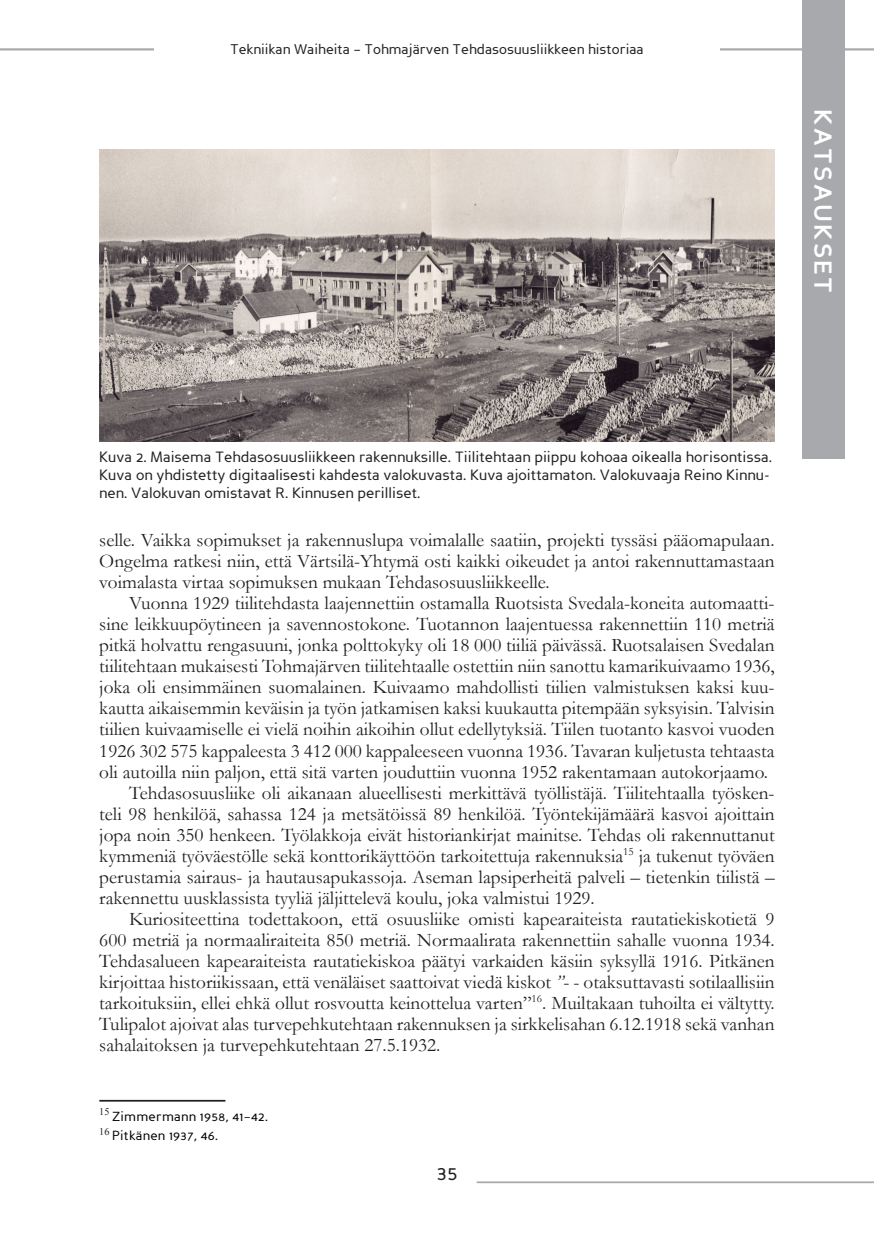
<style>
.page{position:relative;width:874px;height:1241px;background:#fff}
.page>*{position:absolute;margin:0;border:0;box-sizing:border-box;transform-origin:0 0}
.t1{font:700 24.5px "Perspective Sans";letter-spacing:.1em;color:#fff}
.t2{font:21px "Perspective Sans";color:#231f20}
.Leipäteksti{font:19.25px/21px "Garamond";color:#231f20;text-align:justify}
.Kuvateksti{font:14.88px/17.8px "Perspective Sans";color:#231f20}
.t3{font:14px "Perspective Sans";color:#231f20}
.Viite{font:13.12px "Perspective Sans";letter-spacing:.02em;color:#000}
.s1{font-style:italic}
.s2{color:#231f20}
</style>
<div class="page">
<div style="left:801px;top:0;width:42px;height:458px;background:#a8a9ad"></div>
<hr style="left:476px;top:1181px;width:397px;height:1px;background:#a8a9ad">
<hr style="left:719px;top:49px;width:154px;height:1px;background:#a8a9ad">
<hr style="left:0;top:49px;width:154px;height:1px;background:#a8a9ad">
<hr style="left:99px;top:1099px;width:126px;height:2px;background:#231f20">
<img style="left:99px;top:149px;width:675px;height:292px">
<p class="t3" style="left:230px;top:41px;width:415px">Tekniikan Waiheita – Tohmajärven Tehdasosuusliikkeen historiaa</p>
<p class="t1" style="left:837px;top:109px;width:185px;rotate:90deg">KATSAUKSET</p>
<p class="Kuvateksti" style="left:99px;top:448px;width:674px">Kuva 2. Maisema Tehdasosuusliikkeen rakennuksille. Tiilitehtaan piippu kohoaa oikealla horisontissa.<br>Kuva on yhdistetty digitaalisesti kahdesta valokuvasta. Kuva ajoittamaton. Valokuvaaja Reino Kinnu&shy;nen. Valokuvan omistavat R. Kinnusen perilliset.</p>
<p class="Leipäteksti" style="left:99px;top:529px;width:676px">selle. Vaikka sopimukset ja rakennuslupa voimalalle saatiin, projekti tyssäsi pääomapulaan.<br>Ongelma ratkesi niin, että Värtsilä-Yhtymä osti kaikki oikeudet ja antoi rakennuttamastaan voimalasta virtaa sopimuksen mukaan Tehdasosuusliikkeelle.</p>
<p class="Leipäteksti" style="left:99px;top:592px;width:676px;text-indent:30px">Vuonna 1929 tiilitehdasta laajennettiin ostamalla Ruotsista Svedala-koneita automaatti&shy;sine leikkuupöytineen ja savennostokone. Tuotannon laajentuessa rakennettiin 110 metriä pitkä holvattu rengasuuni, jonka polttokyky oli 18 000 tiiliä päivässä. Ruotsalaisen Svedalan tiilitehtaan mukaisesti Tohmajärven tiilitehtaalle ostettiin niin sanottu kamarikuivaamo 1936, joka oli ensimmäinen suomalainen. Kuivaamo mahdollisti tiilien valmistuksen kaksi kuu&shy;kautta aikaisemmin keväisin ja työn jatkamisen kaksi kuukautta pitempään syksyisin. Talvisin tiilien kuivaamiselle ei vielä noihin aikoihin ollut edellytyksiä. Tiilen tuotanto kasvoi vuoden 1926 302 575 kappaleesta 3 412 000 kappaleeseen vuonna 1936. Tavaran kuljetusta tehtaasta oli autoilla niin paljon, että sitä varten jouduttiin vuonna 1952 rakentamaan autokorjaamo.</p>
<p class="Leipäteksti" style="left:99px;top:781px;width:676px;text-indent:30px">Tehdasosuusliike oli aikanaan alueellisesti merkittävä työllistäjä. Tiilitehtaalla työsken&shy;teli 98 henkilöä, sahassa 124 ja metsätöissä 89 henkilöä. Työntekijämäärä kasvoi ajoittain jopa noin 350 henkeen. Työlakkoja eivät historiankirjat mainitse. Tehdas oli rakennuttanut kymmeniä työväestölle sekä konttorikäyttöön tarkoitettuja rakennuksia<sup>15</sup> ja tukenut työväen perustamia sairaus- ja hautausapukassoja. Aseman lapsiperheitä palveli – tietenkin tiilistä – rakennettu uusklassista tyyliä jäljittelevä koulu, joka valmistui 1929.</p>
<p class="Leipäteksti" style="left:99px;top:907px;width:676px;text-indent:30px">Kuriositeettina todettakoon, että osuusliike omisti kapearaiteista rautatiekiskotietä 9<br>600 metriä ja normaaliraiteita 850 metriä. Normaalirata rakennettiin sahalle vuonna 1934.<br>Tehdasalueen kapearaiteista rautatiekiskoa päätyi varkaiden käsiin syksyllä 1916. Pitkänen kirjoittaa historiikissaan, että venäläiset saattoivat viedä kiskot <span class="s1">”</span>- - otaksuttavasti sotilaallisiin tarkoituksiin, ellei ehkä ollut rosvoutta keinottelua varten”<sup>16</sup>. Muiltakaan tuhoilta ei vältytty.<br>Tulipalot ajoivat alas turvepehkutehtaan rakennuksen ja sirkkelisahan 6.12.1918 sekä vanhan sahalaitoksen ja turvepehkutehtaan 27.5.1932.</p>
<p class="Viite" style="left:99px;top:1108px;width:170px"><sup>15</sup> Zimmermann 1958<span class="s2">,</span> 41<span class="s2">–</span>42.</p>
<p class="Viite" style="left:99px;top:1128px;width:120px"><sup>16</sup> Pitkänen 1937<span class="s2">,</span> 46.</p>
<p class="t2" style="left:437px;top:1160px;width:23px">35</p>
</div>
